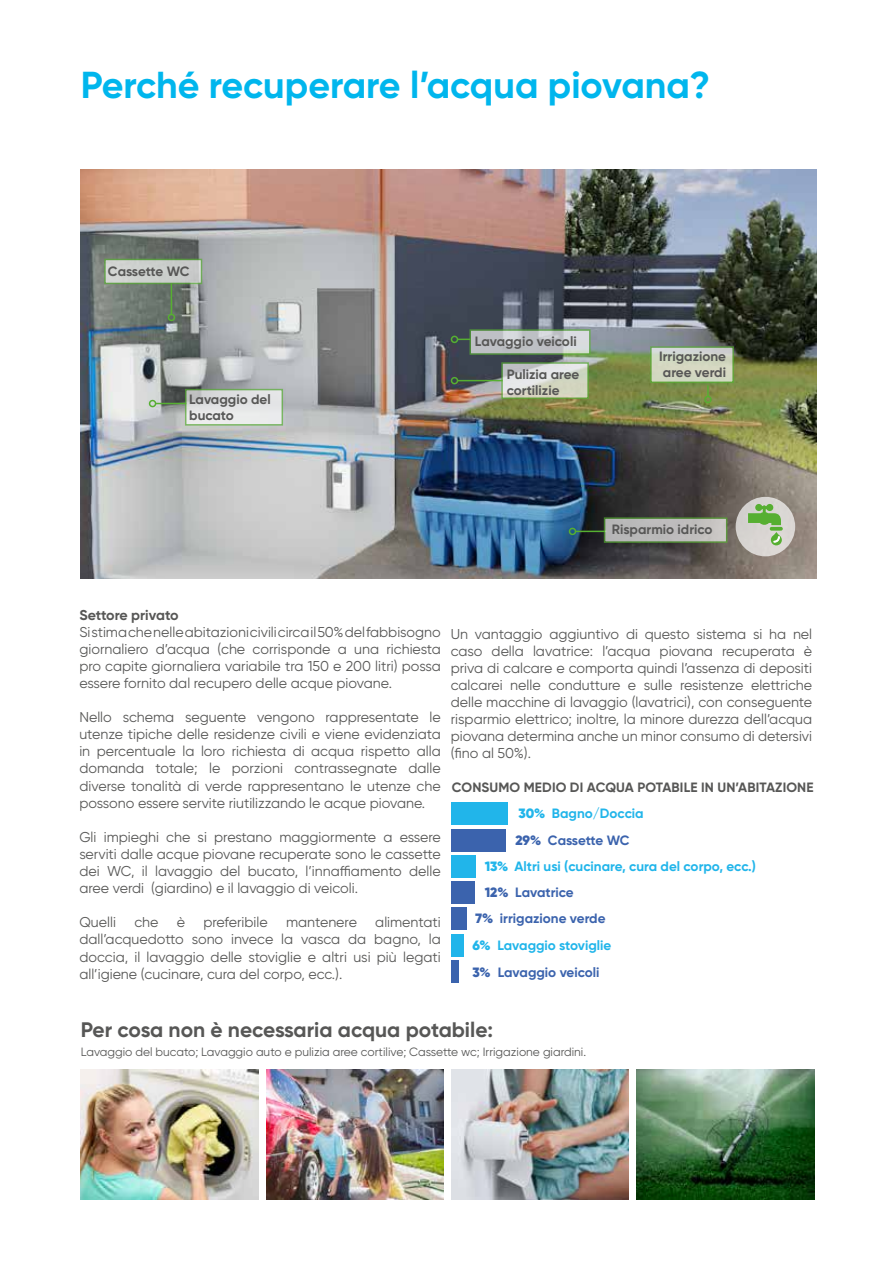
<style>
.page{position:relative;width:893px;height:1263px;background:#fff}
.page>*{position:absolute;margin:0;border:0;box-sizing:border-box;transform-origin:0 0}
.t1{font:700 37.5px "Gilroy";color:#00b6ed}
.t2{font:700 21px "Gilroy";color:#575756}
.t3{font:14.25px/17.1px "Gilroy";color:#575756;text-align:justify}
.t4{font:700 14.25px "Gilroy";letter-spacing:-.01em;color:#575756}
.t5{font:700 13.5px/16.2px "Gilroy";color:#575756}
.t6{font:700 13.5px "Gilroy";color:#21b5ea}
.t7{font:700 13.5px "Gilroy";color:#3b63ad}
.t8{font:700 13.5px "Gilroy";letter-spacing:-.02em;color:#3b63ad}
.t9{font:700 13.5px "Gilroy";letter-spacing:-.02em;color:#575756}
.t10{font:12px "Gilroy";color:#575756}
.s1{font-weight:900}
</style>
<div class="page">
<img style="left:80px;top:169px;width:736px;height:409px">
<div style="left:451px;top:336px;width:7px;height:7px;border:2px solid #56af31;border-radius:50%"></div>
<div style="left:451px;top:802px;width:56px;height:23px;background:#21b5ea"></div>
<div style="left:451px;top:829px;width:55px;height:22px;background:#3b63ad"></div>
<div style="left:451px;top:881px;width:24px;height:23px;background:#3b63ad"></div>
<div style="left:451px;top:907px;width:15px;height:23px;background:#3b63ad"></div>
<div style="left:451px;top:960px;width:7px;height:23px;background:#3b63ad"></div>
<div style="left:451px;top:855px;width:25px;height:23px;background:#21b5ea"></div>
<div style="left:451px;top:934px;width:12px;height:23px;background:#21b5ea"></div>
<img style="left:81px;top:1069px;width:177px;height:130px">
<img style="left:266px;top:1069px;width:178px;height:130px">
<img style="left:636px;top:1069px;width:178px;height:130px">
<img style="left:451px;top:1069px;width:178px;height:130px">
<svg style="left:650px;top:346px;width:84px;height:37px;fill:#d1d7c1"></svg>
<svg style="left:469px;top:329px;width:122px;height:26px;fill:#bec0c5"></svg>
<svg style="left:501px;top:362px;width:88px;height:37px"></svg>
<div style="left:736px;top:497px;width:59px;height:59px;background:#d9d5d2;border-radius:50%"></div>
<svg style="left:185px;top:389px;width:98px;height:37px;fill:#e3e4e6"></svg>
<div style="left:104px;top:259px;width:98px;height:25px;background:#cccfcd;border:2px solid #56af31"></div>
<hr style="left:171px;top:284px;width:1px;height:30px;background:#56af31">
<div style="left:168px;top:314px;width:7px;height:7px;border:2px solid #56af31;border-radius:50%"></div>
<hr style="left:156px;top:403px;width:30px;height:1px;background:#56af31">
<div style="left:149px;top:400px;width:7px;height:7px;border:2px solid #56af31;border-radius:50%"></div>
<hr style="left:457px;top:380px;width:46px;height:1px;background:#56af31">
<div style="left:451px;top:377px;width:7px;height:7px;border:2px solid #56af31;border-radius:50%"></div>
<svg style="left:707px;top:385px;width:2px;height:11px"></svg>
<div style="left:704px;top:396px;width:8px;height:7px;border:2px solid #56af31;border-radius:50%"></div>
<hr style="left:575px;top:531px;width:31px;height:1px;background:#56af31">
<div style="left:569px;top:528px;width:7px;height:7px;border:2px solid #56af31;border-radius:50%"></div>
<svg style="left:748px;top:504px;width:35px;height:41px"></svg>
<div style="left:604px;top:517px;width:123px;height:26px;background:linear-gradient(to right,#b3b3b5,#c7c4c2);border:2px solid #56af31"></div>
<h1 class="t1" style="left:81px;top:61px;width:631px">Perché recuperare l’acqua piovana?</h1>
<p class="t9" style="left:108px;top:263px;width:83px">Cassette WC</p>
<p class="t5" style="left:189px;top:391px;width:83px">Lavaggio del bucato</p>
<p class="t5" style="left:475px;top:333px;width:103px">Lavaggio veicoli</p>
<p class="t5" style="left:507px;top:366px;width:74px">Pulizia aree cortilizie</p>
<p class="t5" style="left:659px;top:348px;width:68px">Irrigazione aree verdi</p>
<p class="t5" style="left:612px;top:521px;width:102px">Risparmio idrico</p>
<p class="t4" style="left:79px;top:606px;width:101px">Settore privato</p>
<p class="t3" style="left:79px;top:623px;width:363px">Si stima che nelle abitazioni civili circa il 50% del fabbisogno giornaliero d’acqua (che corrisponde a una richiesta pro capite giornaliera variabile tra 150 e 200 litri) possa essere fornito dal recupero delle acque piovane.</p>
<p class="t3" style="left:79px;top:708px;width:363px">Nello schema seguente vengono rappresentate le utenze tipiche delle residenze civili e viene evidenziata in percentuale la loro richiesta di acqua rispetto alla domanda totale; le porzioni contrassegnate dalle diverse tonalità di verde rappresentano le utenze che possono essere servite riutilizzando le acque piovane.</p>
<p class="t3" style="left:79px;top:828px;width:363px">Gli impieghi che si prestano maggiormente a essere serviti dalle acque piovane recuperate sono le cassette dei WC, il lavaggio del bucato, l’innaffiamento delle aree verdi (giardino) e il lavaggio di veicoli.</p>
<p class="t3" style="left:79px;top:914px;width:38px">Quelli</p>
<p class="t3" style="left:134px;top:914px;width:26px">che</p>
<p class="t3" style="left:177px;top:914px;width:10px">è</p>
<p class="t3" style="left:203px;top:914px;width:66px">preferibile</p>
<p class="t3" style="left:286px;top:914px;width:72px">mantenere</p>
<p class="t3" style="left:79px;top:914px;width:363px;text-indent:296px">alimentati dall’acquedotto sono invece la vasca da bagno, la doccia, il lavaggio delle stoviglie e altri usi più legati all’igiene (cucinare, cura del corpo, ecc.).</p>
<p class="t3" style="left:451px;top:625px;width:363px">Un vantaggio aggiuntivo di questo sistema si ha nel caso della lavatrice: l’acqua piovana recuperata è priva di calcare e comporta quindi l’assenza di depositi calcarei nelle condutture e sulle resistenze elettriche delle macchine di lavaggio (lavatrici), con conseguente risparmio elettrico; inoltre, la minore durezza dell’acqua piovana determina anche un minor consumo di detersivi (fino al 50%).</p>
<p class="t5" style="left:452px;top:779px;width:363px">CONSUMO MEDIO DI ACQUA POTABILE IN UN’ABITAZIONE</p>
<p class="t6" style="left:518px;top:805px;width:127px"><span class="s1">30%</span> Bagno/Doccia</p>
<p class="t8" style="left:515px;top:831px;width:116px"><span class="s1">29%</span> Cassette WC</p>
<p class="t6" style="left:485px;top:858px;width:273px"><span class="s1">13%</span> Altri usi (cucinare, cura del corpo, ecc.)</p>
<p class="t7" style="left:485px;top:884px;width:91px"><span class="s1">12%</span> Lavatrice</p>
<p class="t7" style="left:475px;top:910px;width:132px"><span class="s1">7%</span> irrigazione verde</p>
<p class="t6" style="left:472px;top:936px;width:140px"><span class="s1">6%</span> Lavaggio stoviglie</p>
<p class="t7" style="left:472px;top:963px;width:129px"><span class="s1">3%</span> Lavaggio veicoli</p>
<h2 class="t2" style="left:81px;top:1017px;width:414px">Per cosa non è necessaria acqua potabile:</h2>
<p class="t10" style="left:81px;top:1044px;width:507px">Lavaggio del bucato; Lavaggio auto e pulizia aree cortilive; Cassette wc; Irrigazione giardini.</p>
</div>
